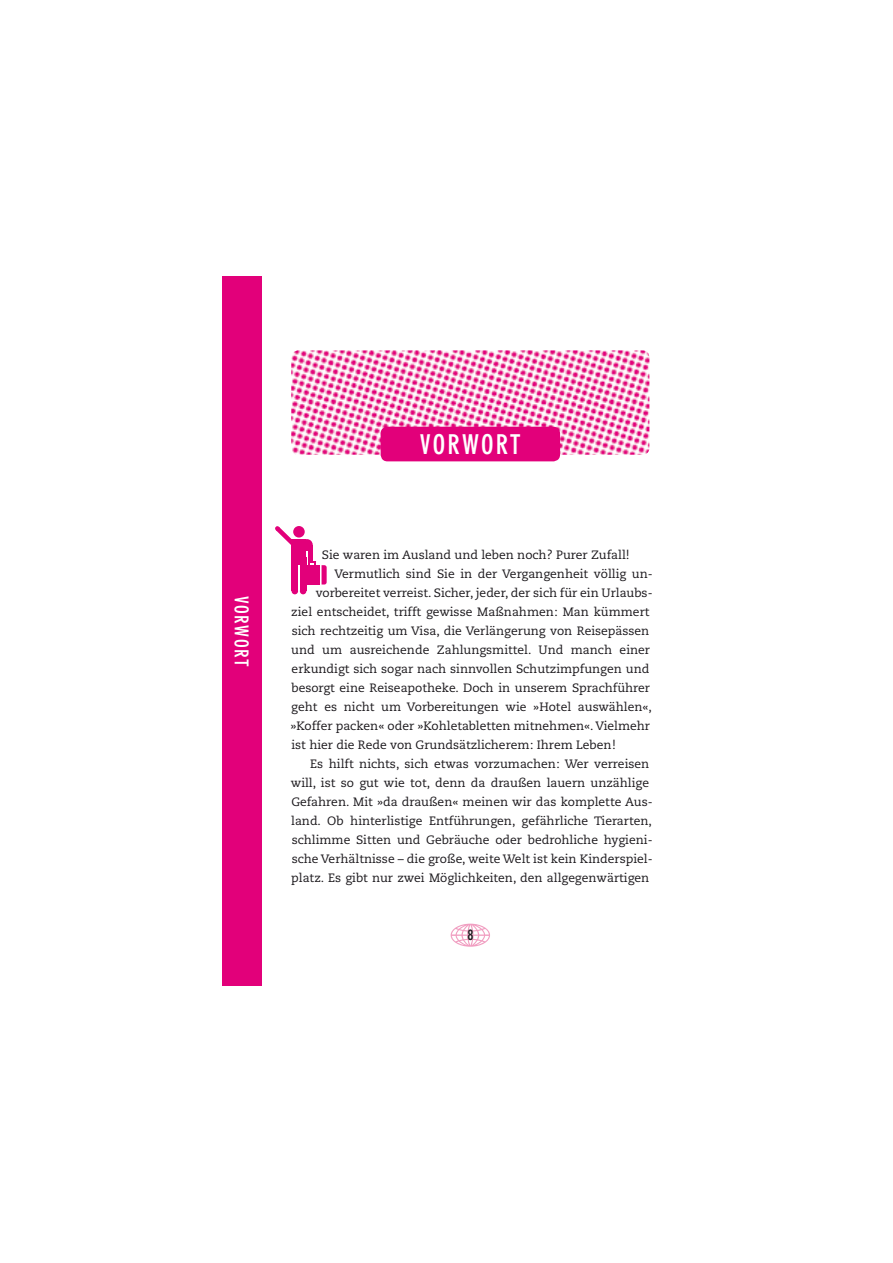
<style>
.page{position:relative;width:893px;height:1263px;background:#fff}
.page>*{position:absolute;margin:0;border:0;box-sizing:border-box;transform-origin:0 0}
.t1{font:700 condensed 26.85px "DIN Neuzeit Grotesk";letter-spacing:.08em;color:#fff}
.t2{font:700 condensed 18.75px "DIN Neuzeit Grotesk";letter-spacing:.08em;color:#fff}
.t3{font:12.15px "Caecilia Roman Os F";color:#1a171b}
</style>
<div class="page">
<svg style="left:451px;top:924px;width:39px;height:23px"></svg>
<div style="left:223px;top:277px;width:39px;height:708px;background:#e2007a"></div>
<div style="left:292px;top:539px;width:14px;height:26px;background:#e2007a"></div>
<div style="left:303px;top:565px;width:17px;height:19px;background:#e2007a"></div>
<div style="left:292px;top:558px;width:6px;height:33px;background:#e2007a"></div>
<div style="left:300px;top:558px;width:6px;height:33px;background:#e2007a"></div>
<svg style="left:292px;top:590px;width:14px;height:4px"></svg>
<div style="left:293px;top:526px;width:12px;height:11px;background:#e2007a;border-radius:50%"></div>
<div style="left:301px;top:539px;width:12px;height:12px;background:#e2007a;border-radius:50%"></div>
<svg style="left:275px;top:526px;width:21px;height:21px"></svg>
<svg style="left:322px;top:565px;width:5px;height:19px"></svg>
<svg style="left:308px;top:561px;width:8px;height:4px"></svg>
<div style="left:308px;top:545px;width:5px;height:16px;background:#e2007a"></div>
<img style="left:291px;top:350px;width:358px;height:105px;border-radius:7px">
<div style="left:381px;top:427px;width:179px;height:34px;background:#e2007a;border-radius:7px"></div>
<svg style="left:452px;top:925px;width:37px;height:20px"></svg>
<h2 class="t2" style="left:252px;top:596px;width:72px;rotate:90deg">VORWORT</h2>
<h1 class="t1" style="left:420px;top:429px;width:103px">VORWORT</h1>
<p class="t3" style="left:322px;top:547px;width:309px">Sie waren im Ausland und leben noch? Purer Zufall!</p>
<p class="t3" style="left:334px;top:566px;width:320px">Vermutlich sind Sie in der Vergangenheit völlig un-</p>
<p class="t3" style="left:316px;top:585px;width:338px">vorbereitet verreist. Sicher, jeder, der sich für ein Urlaubs-</p>
<p class="t3" style="left:291px;top:604px;width:360px">ziel entscheidet, trifft gewisse Maßnahmen: Man kümmert</p>
<p class="t3" style="left:292px;top:623px;width:359px">sich rechtzeitig um Visa, die Verlängerung von Reisepässen</p>
<p class="t3" style="left:291px;top:642px;width:360px">und um ausreichende Zahlungsmittel. Und manch einer</p>
<p class="t3" style="left:292px;top:662px;width:359px">erkundigt sich sogar nach sinnvollen Schutzimpfungen und</p>
<p class="t3" style="left:291px;top:681px;width:360px">besorgt eine Reiseapotheke. Doch in unserem Sprachführer</p>
<p class="t3" style="left:291px;top:700px;width:362px">geht es nicht um Vorbereitungen wie »Hotel auswählen«,</p>
<p class="t3" style="left:290px;top:719px;width:361px">»Koffer packen« oder »Kohletabletten mitnehmen«. Vielmehr</p>
<p class="t3" style="left:291px;top:738px;width:326px">ist hier die Rede von Grundsätzlicherem: Ihrem Leben!</p>
<p class="t3" style="left:310px;top:757px;width:340px">Es hilft nichts, sich etwas vorzumachen: Wer verreisen</p>
<p class="t3" style="left:291px;top:776px;width:360px">will, ist so gut wie tot, denn da draußen lauern unzählige</p>
<p class="t3" style="left:291px;top:795px;width:363px">Gefahren. Mit »da draußen« meinen wir das komplette Aus-</p>
<p class="t3" style="left:291px;top:814px;width:362px">land. Ob hinterlistige Entführungen, gefährliche Tierarten,</p>
<p class="t3" style="left:292px;top:833px;width:362px">schlimme Sitten und Gebräuche oder bedrohliche hygieni-</p>
<p class="t3" style="left:292px;top:852px;width:362px">sche Verhältnisse – die große, weite Welt ist kein Kinderspiel-</p>
<p class="t3" style="left:291px;top:871px;width:360px">platz. Es gibt nur zwei Möglichkeiten, den allgegenwärtigen</p>
</div>
